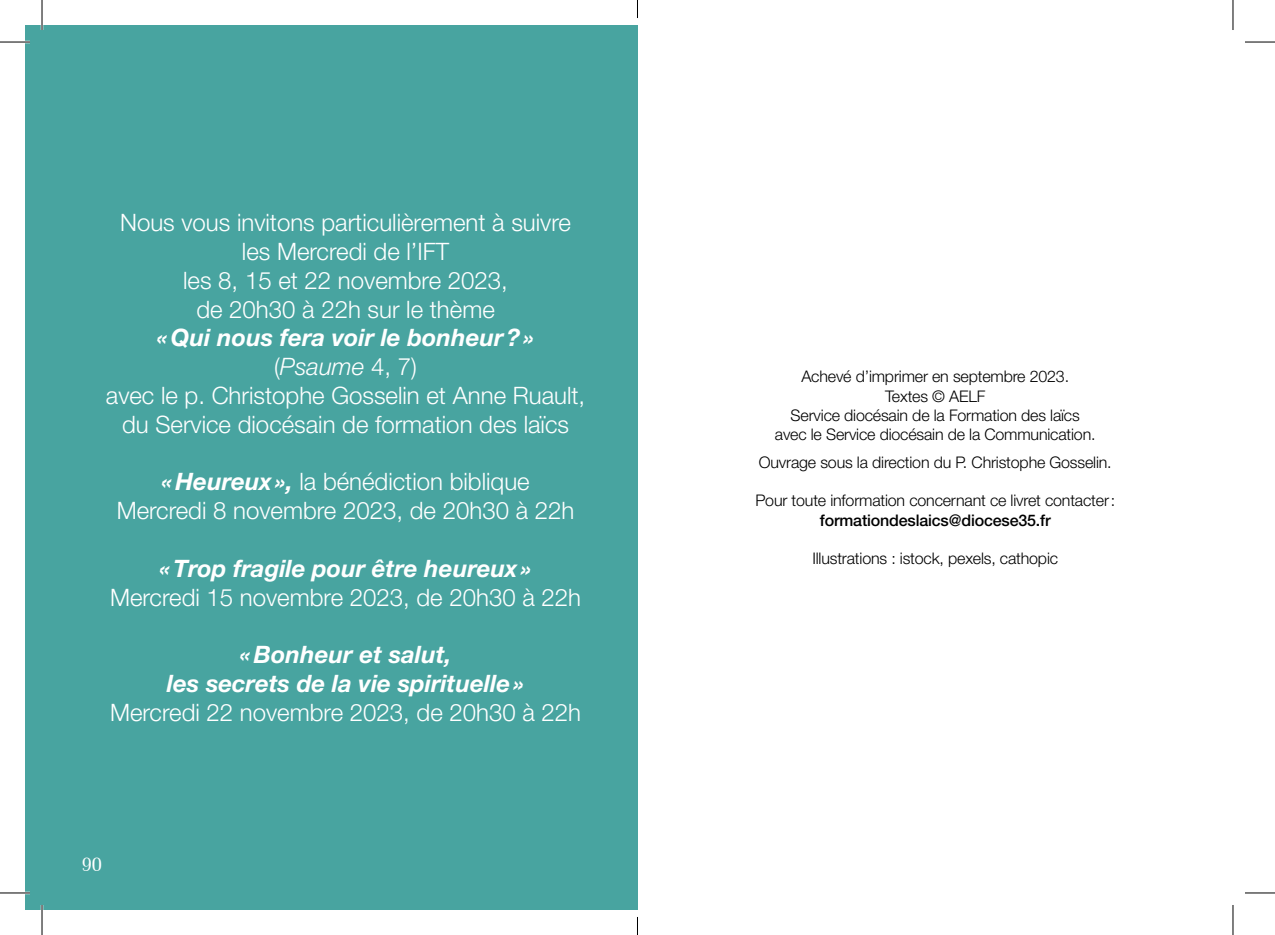
<style>
.page{position:relative;width:1275px;height:935px;background:#fff}
.page>*{position:absolute;margin:0;border:0;box-sizing:border-box;transform-origin:0 0}
.t1{font:300 24px/28.8px "Helvetica Neue LT Pro";color:#fff;text-align:center}
.t2{font:italic 700 24px/28.8px "Helvetica Neue LT Pro";color:#fff;text-align:center}
.t3{font:300 20px "Britannic";color:#fff}
.t4{font:300 16px/19.2px "Helvetica Neue LT Pro";letter-spacing:-.01em;color:#000;text-align:center}
.t5{font:500 16px "Helvetica Neue LT Pro";letter-spacing:-.01em;color:#000}
.s1{font-weight:700;font-style:italic}
.s2{font-style:italic}
</style>
<div class="page">
<div style="left:25px;top:25px;width:612px;height:884px;background:#48a4a0"></div>
<hr style="left:0;top:41px;width:30px;height:2px;background:#fff">
<hr style="left:0;top:891px;width:30px;height:3px;background:#fff">
<hr style="left:41px;top:0;width:2px;height:30px;background:#fff">
<hr style="left:41px;top:904px;width:2px;height:30px;background:#fff">
<hr style="left:0;top:42px;width:30px;height:1px;background:#000">
<hr style="left:1245px;top:42px;width:30px;height:1px;background:#000">
<hr style="left:0;top:892px;width:30px;height:1px;background:#000">
<hr style="left:1245px;top:892px;width:30px;height:1px;background:#000">
<hr style="left:42px;top:0;width:1px;height:30px;background:#000">
<hr style="left:42px;top:904px;width:1px;height:30px;background:#000">
<hr style="left:1232px;top:0;width:1px;height:30px;background:#000">
<hr style="left:1232px;top:904px;width:1px;height:30px;background:#000">
<svg style="left:637px;top:0;width:1px;height:18px"></svg>
<svg style="left:637px;top:917px;width:1px;height:17px"></svg>
<p class="t1" style="left:120px;top:208px;width:452px">Nous vous invitons particulièrement à suivre les Mercredi de l’IFT<br>les 8, 15 et 22 novembre 2023,<br>de 20h30 à 22h sur le thème</p>
<p class="t1" style="left:106px;top:323px;width:481px"><span class="s1">«Qui nous fera voir le bonheur?»<br></span>(<span class="s2">Psaume</span> 4, 7)<br>avec le p. Christophe Gosselin et Anne Ruault, du Service diocésain de formation des laïcs</p>
<p class="t1" style="left:117px;top:467px;width:459px"><span class="s1">«Heureux»,</span> la bénédiction biblique<br>Mercredi 8 novembre 2023, de 20h30 à 22h</p>
<p class="t2" style="left:159px;top:553px;width:374px">«Trop fragile pour être heureux»</p>
<p class="t1" style="left:110px;top:582px;width:472px">Mercredi 15 novembre 2023, de 20h30 à 22h</p>
<p class="t2" style="left:167px;top:639px;width:359px">«Bonheur et salut,<br>les secrets de la vie spirituelle»</p>
<p class="t1" style="left:110px;top:697px;width:472px">Mercredi 22 novembre 2023, de 20h30 à 22h</p>
<p class="t3" style="left:82px;top:853px;width:22px">90</p>
<p class="t4" style="left:775px;top:366px;width:322px">Achevé d’imprimer en septembre 2023.<br>Textes © AELF<br>Service diocésain de la Formation des laïcs avec le Service diocésain de la Communication.</p>
<p class="t4" style="left:759px;top:452px;width:354px">Ouvrage sous la direction du P. Christophe Gosselin.</p>
<p class="t4" style="left:755px;top:490px;width:361px">Pour toute information concernant ce livret contacter:</p>
<p class="t5" style="left:820px;top:510px;width:232px">formationdeslaics@diocese35.fr</p>
<p class="t4" style="left:812px;top:548px;width:247px">Illustrations : istock, pexels, cathopic</p>
</div>
